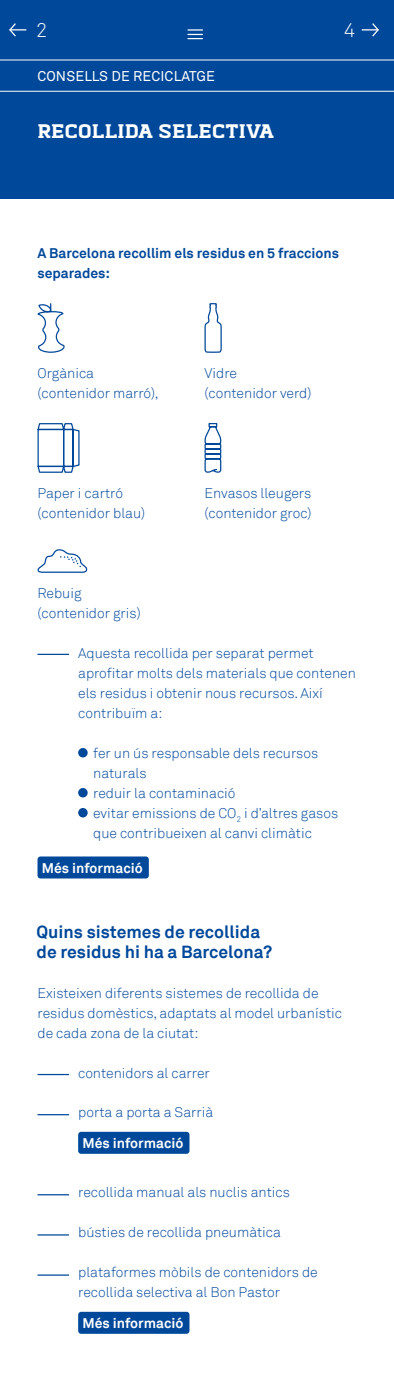
<style>
.page{position:relative;width:394px;height:1395px;background:#fff}
.page>*{position:absolute;margin:0;border:0;box-sizing:border-box;transform-origin:0 0}
.t1{font:900 25px "Abula";letter-spacing:.01em;color:#fff}
.t2{font:300 20px "Akkurat";color:#fff}
.t3{font:700 17.5px/20px "Akkurat";color:#00489a}
.t4{font:300 14px/20px "Akkurat";color:#00489a}
.t5{font:700 14px/20px "Akkurat";color:#00489a}
.t6{font:700 14px "Akkurat";color:#fff}
.t7{font:14px "Akkurat Std";letter-spacing:.01em;color:#fff}
</style>
<div class="page">
<div style="left:0;top:0;width:394px;height:199px;background:#00489a"></div>
<hr style="left:0;top:91px;width:394px;height:1px;background:#fff">
<hr style="left:0;top:60px;width:394px;height:1px;background:#fff">
<svg style="left:187px;top:29px;width:16px;height:10px"></svg>
<svg style="left:9px;top:23px;width:17px;height:14px"></svg>
<svg style="left:362px;top:23px;width:17px;height:14px"></svg>
<div style="left:38px;top:856px;width:111px;height:22px;background:#00489a;border-radius:3px"></div>
<div style="left:78px;top:1132px;width:111px;height:22px;background:#00489a;border-radius:3px"></div>
<div style="left:78px;top:1312px;width:111px;height:22px;background:#00489a;border-radius:3px"></div>
<hr style="left:38px;top:654px;width:31px;height:1px;background:#00489a">
<hr style="left:38px;top:1074px;width:31px;height:1px;background:#00489a">
<hr style="left:38px;top:1114px;width:31px;height:1px;background:#00489a">
<hr style="left:38px;top:1194px;width:31px;height:1px;background:#00489a">
<hr style="left:38px;top:1234px;width:31px;height:2px;background:#00489a">
<hr style="left:38px;top:1274px;width:31px;height:2px;background:#00489a">
<div style="left:78px;top:748px;width:10px;height:10px;background:#00489a;border-radius:50%"></div>
<div style="left:78px;top:788px;width:10px;height:10px;background:#00489a;border-radius:50%"></div>
<div style="left:78px;top:808px;width:10px;height:10px;background:#00489a;border-radius:50%"></div>
<svg style="left:37px;top:303px;width:28px;height:50px"></svg>
<svg style="left:204px;top:303px;width:18px;height:50px"></svg>
<svg style="left:37px;top:423px;width:43px;height:50px"></svg>
<svg style="left:204px;top:423px;width:18px;height:50px"></svg>
<svg style="left:37px;top:549px;width:51px;height:24px"></svg>
<h2 class="t2" style="left:36px;top:18px;width:13px">2</h2>
<h2 class="t2" style="left:344px;top:18px;width:13px">4</h2>
<p class="t7" style="left:37px;top:68px;width:179px">CONSELLS DE RECICLATGE</p>
<h1 class="t1" style="left:37px;top:117px;width:238px">RECOLLIDA SELECTIVA</h1>
<p class="t5" style="left:37px;top:243px;width:303px">A Barcelona recollim els residus en 5 fraccions separades:</p>
<p class="t4" style="left:38px;top:363px;width:123px">Orgànica (contenidor marró),</p>
<p class="t4" style="left:38px;top:483px;width:109px">Paper i cartró (contenidor blau)</p>
<p class="t4" style="left:204px;top:363px;width:108px">Vidre (contenidor verd)</p>
<p class="t4" style="left:204px;top:483px;width:109px">Envasos lleugers (contenidor groc)</p>
<p class="t4" style="left:38px;top:583px;width:105px">Rebuig (contenidor gris)</p>
<p class="t4" style="left:78px;top:643px;width:279px">Aquesta recollida per separat permet aprofitar molts dels materials que contenen els residus i obtenir nous recursos. Així contribuïm a:</p>
<p class="t4" style="left:93px;top:743px;width:246px">fer un ús responsable dels recursos naturals<br>reduir la contaminació<br>evitar emissions de CO<sub>2</sub> i d’altres gasos que contribueixen al canvi climàtic</p>
<p class="t6" style="left:42px;top:859px;width:102px">Més informació</p>
<p class="t3" style="left:36px;top:921px;width:237px">Quins sistemes de recollida de residus hi ha a Barcelona?</p>
<p class="t4" style="left:38px;top:983px;width:306px">Existeixen diferents sistemes de recollida de residus domèstics, adaptats al model urbanístic de cada zona de la ciutat:</p>
<p class="t4" style="left:78px;top:1063px;width:133px">contenidors al carrer</p>
<p class="t4" style="left:78px;top:1103px;width:137px">porta a porta a Sarrià</p>
<p class="t6" style="left:82px;top:1134px;width:102px">Més informació</p>
<p class="t4" style="left:78px;top:1183px;width:213px">recollida manual als nuclis antics</p>
<p class="t4" style="left:78px;top:1223px;width:204px">bústies de recollida pneumàtica</p>
<p class="t4" style="left:78px;top:1263px;width:241px">plataformes mòbils de contenidors de recollida selectiva al Bon Pastor</p>
<p class="t6" style="left:82px;top:1314px;width:102px">Més informació</p>
</div>
